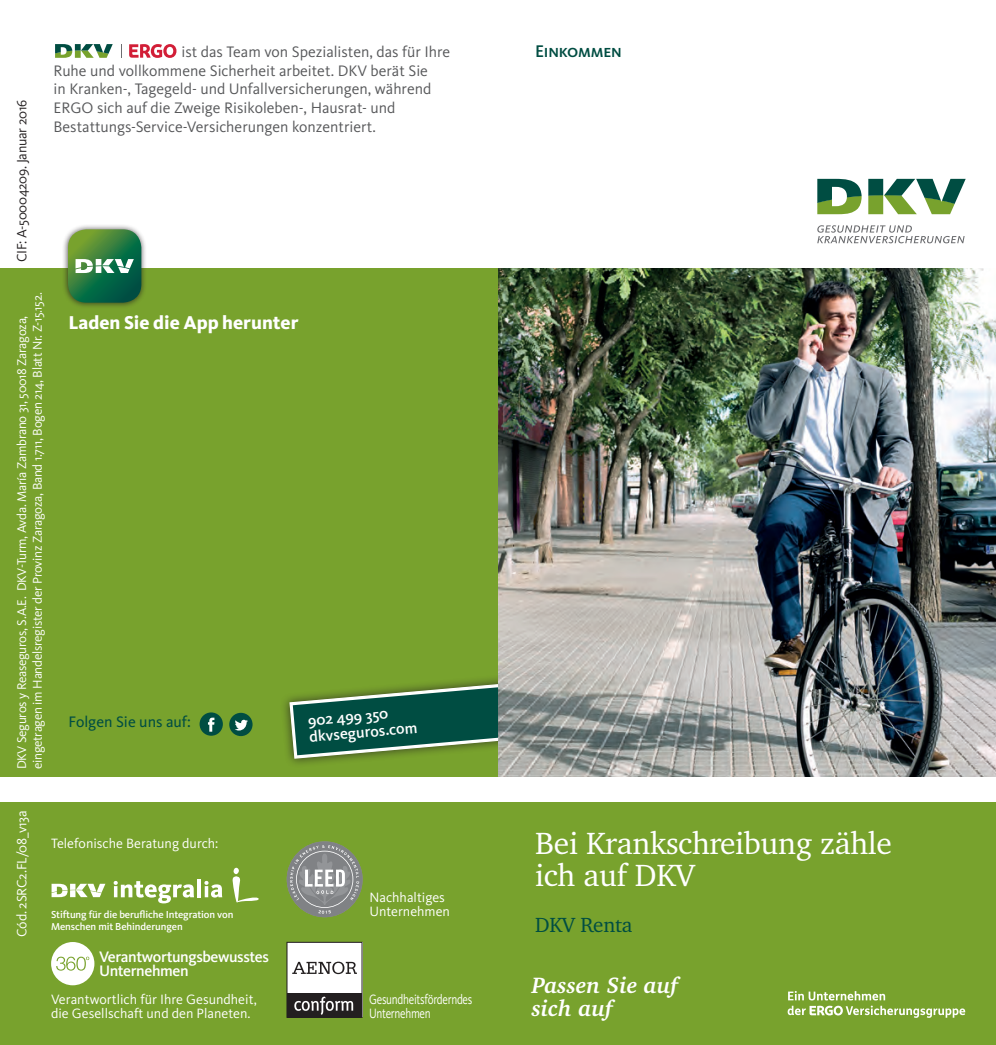
<style>
.page{position:relative;width:996px;height:1045px;background:#fff}
.page>*{position:absolute;margin:0;border:0;box-sizing:border-box;transform-origin:0 0}
.t1{font:31.5px/31.5px "Charter IT Cby BT";letter-spacing:-.01em;color:#fff}
.Subtitular_2{font:italic 700 22.75px/22.8px "Charter IT Cby BT";color:#fff}
.t2{font:21px "Charter IT Cby BT";letter-spacing:-.01em;color:#004d42}
.Pa_de_text{font:800 19.25px "Kievit";color:#fff}
.Grupo_SALUD_RENTA_AC{font:17.5px "Kievit Medium SC";letter-spacing:-.01em;color:#004d42}
.Pa_de_text-2{font:15.75px/18.6px "Kievit";color:#57585a}
.Pa_de_text-3{font:500 15.75px/14px "Kievit";letter-spacing:-.025em;color:#fff}
.Pa_de_text-4{font:15.75px "Kievit";color:#004d42}
.Pa_de_text-5{font:14px/14px "Kievit";color:#fff}
.Pa_de_text-6{font:14px/14px "Kievit";letter-spacing:-.025em;color:#fff;scale:.8 1}
.t3{font:14px "Kievit";letter-spacing:-.02em;color:#231f20}
.Pa_de_text-7{font:14px "Kievit";letter-spacing:-.02em;color:#fff}
.t4{font:13.12px/15.8px "Kievit";letter-spacing:-.02em;color:#fff}
.Pa_de_text-8{font:500 10.5px/12.2px "Kievit";letter-spacing:-.01em;color:#fff}
</style>
<div class="page">
<div style="left:0;top:801px;width:995px;height:244px;background:#78a22d"></div>
<div style="left:0;top:268px;width:498px;height:509px;background:#78a22d"></div>
<div style="left:280px;top:668px;width:306px;height:99px;background:#231f20;opacity:.75"></div>
<svg style="left:289px;top:677px;width:209px;height:82px"></svg>
<img style="left:498px;top:268px;width:497px;height:509px">
<svg style="left:55px;top:44px;width:58px;height:14px"></svg>
<svg style="left:121px;top:44px;width:1px;height:14px"></svg>
<svg style="left:129px;top:44px;width:47px;height:14px"></svg>
<div style="left:199px;top:712px;width:24px;height:23px;background:#004d42;border-radius:50%"></div>
<svg style="left:208px;top:717px;width:6px;height:14px"></svg>
<div style="left:229px;top:713px;width:23px;height:23px;background:#004d42;border-radius:50%"></div>
<svg style="left:235px;top:720px;width:13px;height:10px"></svg>
<svg style="left:51px;top:942px;width:43px;height:43px"></svg>
<hr style="left:197px;top:879px;width:3px;height:18px;background:#fff">
<svg style="left:204px;top:881px;width:18px;height:16px"></svg>
<svg style="left:114px;top:881px;width:80px;height:22px"></svg>
<svg style="left:233px;top:867px;width:6px;height:7px"></svg>
<svg style="left:232px;top:876px;width:27px;height:26px"></svg>
<svg style="left:52px;top:883px;width:53px;height:14px"></svg>
<svg style="left:286px;top:941px;width:76px;height:76px;background:#b0b0ae"></svg>
<div style="left:62px;top:223px;width:85px;height:85px;background:#231f20;opacity:.75"></div>
<svg style="left:68px;top:229px;width:73px;height:74px;background:#418553"></svg>
<svg style="left:286px;top:841px;width:76px;height:76px"></svg>
<svg style="left:817px;top:225px;width:147px;height:18px"></svg>
<svg style="left:817px;top:179px;width:148px;height:35px"></svg>
<svg style="left:787px;top:991px;width:177px;height:27px"></svg>
<p class="t3" style="left:14px;top:262px;width:164px;rotate:-90deg">CIF: A-50004209. Januar 2016</p>
<p class="t4" style="left:14px;top:769px;width:478px;rotate:-90deg">DKV Seguros y Reaseguros, S.A.E. DKV-Turm, Avda. María Zambrano 31, 50018 Zaragoza, eingetragen im Handelsregister der Provinz Zaragoza, Band 1.711, Bogen 214, Blatt Nr. Z-15.152.</p>
<p class="Pa_de_text-2" style="left:54px;top:43px;width:398px;text-indent:128px">ist das Team von Spezialisten, das für Ihre Ruhe und vollkommene Sicherheit arbeitet. DKV berät Sie<br>in Kranken-, Tagegeld- und Unfallversicherungen, während ERGO sich auf die Zweige Risikoleben-, Hausrat- und Bestattungs-Service-Versicherungen konzentriert.</p>
<p class="Pa_de_text" style="left:68px;top:311px;width:231px">Laden Sie die App herunter</p>
<p class="Pa_de_text-4" style="left:68px;top:713px;width:124px">Folgen Sie uns auf:</p>
<p class="Pa_de_text-3" style="left:307px;top:713px;width:82px;rotate:-5deg">902 499 350</p>
<p class="Pa_de_text-3" style="left:308px;top:730px;width:110px;rotate:-5deg">dkvseguros.com</p>
<p class="Pa_de_text-7" style="left:14px;top:937px;width:128px;rotate:-90deg">Cód. 2SRC2.FL/08_v13a</p>
<p class="Pa_de_text-5" style="left:51px;top:836px;width:169px">Telefonische Beratung durch:</p>
<p class="Pa_de_text-8" style="left:51px;top:908px;width:184px">Stiftung für die berufliche Integration von<br>Menschen mit Behinderungen</p>
<p class="Pa_de_text-3" style="left:99px;top:949px;width:171px">Verantwortungsbewusstes<br>Unternehmen</p>
<p class="Pa_de_text-5" style="left:51px;top:992px;width:207px">Verantwortlich für Ihre Gesundheit, die Gesellschaft und den Planeten.</p>
<p class="Pa_de_text-5" style="left:369px;top:890px;width:82px">Nachhaltiges<br>Unternehmen</p>
<p class="Pa_de_text-6" style="left:369px;top:992px;width:130px">Gesundheitsförderndes<br>Unternehmen</p>
<p class="Grupo_SALUD_RENTA_AC" style="left:535px;top:41px;width:88px">Einkommen</p>
<p class="t1" style="left:535px;top:827px;width:358px">Bei Krankschreibung zähle ich auf DKV</p>
<p class="t2" style="left:535px;top:912px;width:99px">DKV Renta</p>
<p class="Subtitular_2" style="left:531px;top:973px;width:148px">Passen Sie auf sich auf</p>
</div>
